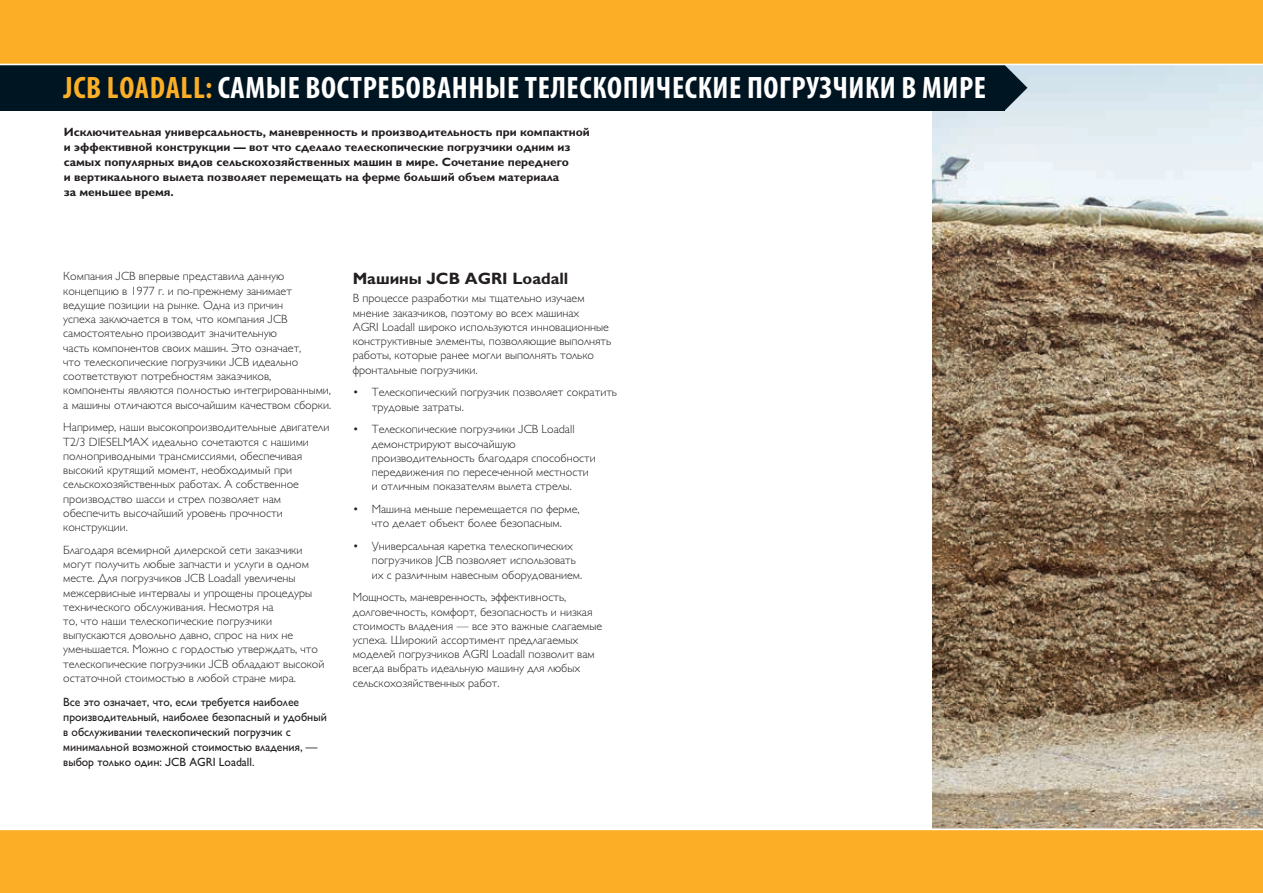
<style>
.page{position:relative;width:1263px;height:893px;background:#fff}
.page>*{position:absolute;margin:0;border:0;box-sizing:border-box;transform-origin:0 0}
.t1{font:700 condensed 31.2px "Myriad Pro";letter-spacing:.02em;color:#fff}
.t2{font:700 16.5px "Gill Sans Cyr";color:#231f20}
.t3{font:300 12px/14.2px "Gill Sans Cyr";color:#231f20}
.t4{font:700 12px/15px "Gill Sans Cyr";color:#231f20}
.t5{font:12px/15px "Gill Sans Cyr";color:#231f20}
.s1{color:#fcaf26}
.s2{font-family:"JCB Light";font-weight:400}
.s3{font-family:"JCB Roman"}
.s4{font-family:"JCB Bold";font-weight:400}
</style>
<div class="page">
<img style="left:932px;top:65px;width:331px;height:764px">
<svg style="left:1005px;top:65px;width:22px;height:45px"></svg>
<div style="left:0;top:54px;width:1005px;height:57px;background:#001522"></div>
<div style="left:0;top:829px;width:1263px;height:64px;background:#fcaf26"></div>
<hr style="left:0;top:829px;width:1263px;height:1px;background:#fff">
<div style="left:0;top:0;width:1263px;height:64px;background:#fcaf26"></div>
<hr style="left:0;top:64px;width:1263px;height:1px;background:#fff">
<h1 class="t1" style="left:64px;top:69px;width:924px"><span class="s1">JCB LOADALL:</span> САМЫЕ ВОСТРЕБОВАННЫЕ ТЕЛЕСКОПИЧЕСКИЕ ПОГРУЗЧИКИ В МИРЕ</h1>
<p class="t4" style="left:64px;top:124px;width:528px">Исключительная универсальность, маневренность и производительность при компактной и эффективной конструкции — вот что сделало телескопические погрузчики одним из самых популярных видов сельскохозяйственных машин в мире. Сочетание переднего<br>и вертикального вылета позволяет перемещать на ферме больший объем материала<br>за меньшее время.</p>
<p class="t3" style="left:63px;top:269px;width:269px">Компания <span class="s2">J</span>CB впервые представила данную концепцию в 1977 г. и по-прежнему занимает ведущие позиции на рынке. Одна из причин<br>успеха заключается в том, что компания <span class="s2">J</span>CB самостоятельно производит значительную<br>часть компонентов своих машин. Это означает,<br>что телескопические погрузчики <span class="s2">J</span>CB идеально соответствуют потребностям заказчиков, компоненты являются полностью интегрированными, а машины отличаются высочайшим качеством сборки.</p>
<p class="t3" style="left:63px;top:420px;width:268px">Например, наши высокопроизводительные двигатели T2/3 DIESELMAX идеально сочетаются с нашими полноприводными трансмиссиями, обеспечивая высокий крутящий момент, необходимый при сельскохозяйственных работах. А собственное производство шасси и стрел позволяет нам обеспечить высочайший уровень прочности конструкции.</p>
<p class="t3" style="left:63px;top:542px;width:263px">Благодаря всемирной дилерской сети заказчики могут получить любые запчасти и услуги в одном месте. Для погрузчиков <span class="s2">J</span>CB Loadall увеличены межсервисные интервалы и упрощены процедуры технического обслуживания. Несмотря на<br>то, что наши телескопические погрузчики выпускаются довольно давно, спрос на них не уменьшается. Можно с гордостью утверждать, что телескопические погрузчики <span class="s2">J</span>CB обладают высокой остаточной стоимостью в любой стране мира.</p>
<p class="t5" style="left:63px;top:694px;width:265px">Все это означает, что, если требуется наиболее производительный, наиболее безопасный и удобный в обслуживании телескопический погрузчик с минимальной возможной стоимостью владения, — выбор только один: <span class="s3">J</span>CB AGRI Loadall.</p>
<h2 class="t2" style="left:353px;top:269px;width:217px">Машины <span class="s4">J</span>CB AGRI Loadall</h2>
<p class="t3" style="left:353px;top:291px;width:260px">В процессе разработки мы тщательно изучаем мнение заказчиков, поэтому во всех машинах<br>AGRI Loadall широко используются инновационные конструктивные элементы, позволяющие выполнять работы, которые ранее могли выполнять только фронтальные погрузчики.</p>
<p class="t3" style="left:372px;top:385px;width:247px;text-indent:-19px">• Телескопический погрузчик позволяет сократить трудовые затраты.</p>
<p class="t3" style="left:372px;top:422px;width:225px;text-indent:-19px">• Телескопические погрузчики <span class="s2">J</span>CB Loadall демонстрируют высочайшую производительность благодаря способности передвижения по пересеченной местности и отличным показателям вылета стрелы.</p>
<p class="t3" style="left:353px;top:502px;width:228px;text-align:center">• Машина меньше перемещается по ферме, что делает объект более безопасным.</p>
<p class="t3" style="left:372px;top:539px;width:212px;text-indent:-19px">• Универсальная каретка телескопических погрузчиков JCB позволяет использовать их с различным навесным оборудованием.</p>
<p class="t3" style="left:353px;top:590px;width:251px">Мощность, маневренность, эффективность, долговечность, комфорт, безопасность и низкая стоимость владения — все это важные слагаемые успеха. Широкий ассортимент предлагаемых моделей погрузчиков AGRI Loadall позволит вам всегда выбрать идеальную машину для любых сельскохозяйственных работ.</p>
</div>
